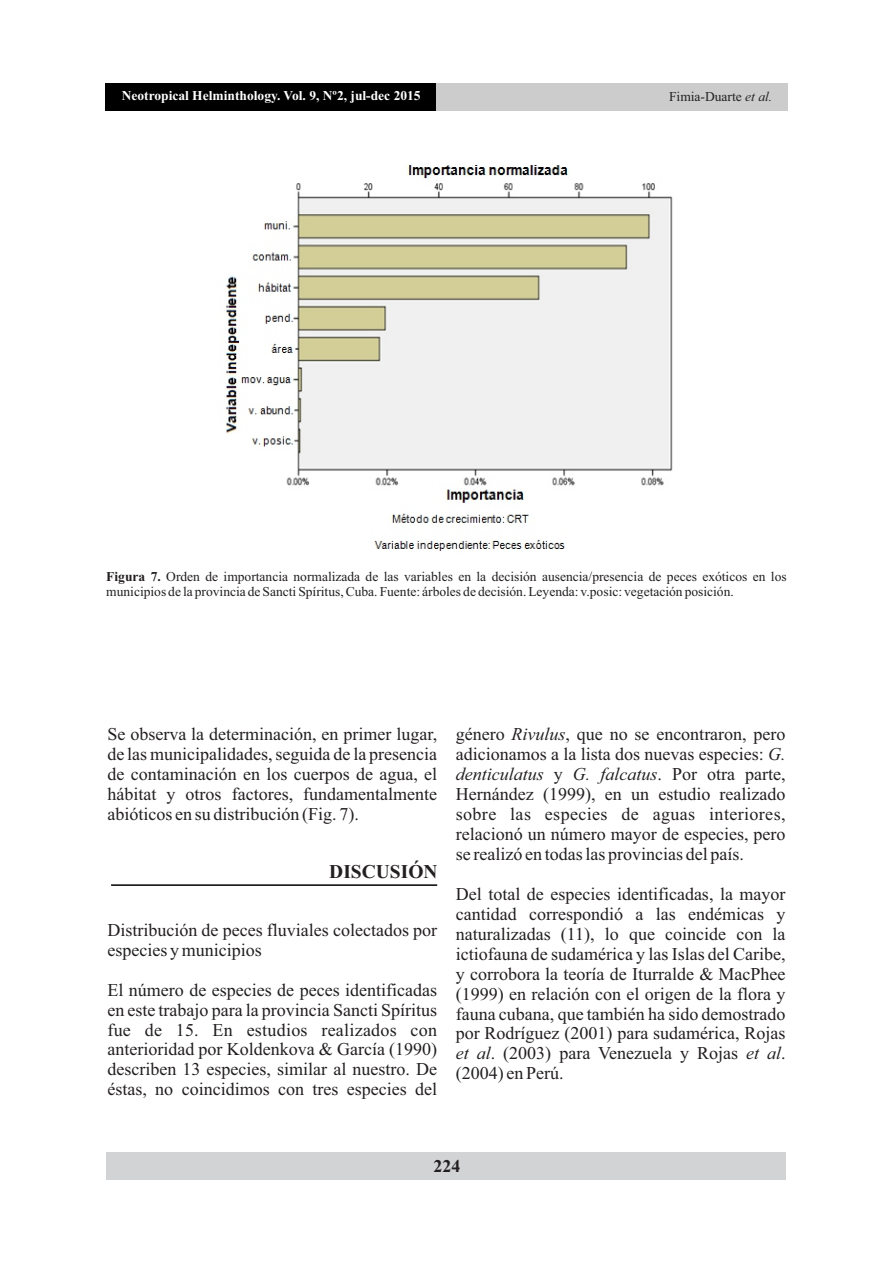
<style>
.page{position:relative;width:893px;height:1263px;background:#fff}
.page>*{position:absolute;margin:0;border:0;box-sizing:border-box;transform-origin:0 0}
.t1{font:700 19.5px "Times New Roman";color:#231f20}
.t2{font:18px/20px "Times New Roman";color:#231f20;text-align:justify}
.t3{font:700 18px "Times New Roman";color:#231f20}
.t4{font:13.5px/15px "Times New Roman";color:#231f20}
.t5{font:700 13.5px "Times New Roman";color:#fff}
.s1{font-style:italic}
.s2{font-weight:700}
</style>
<div class="page">
<div style="left:107px;top:1152px;width:679px;height:28px;background:#d1d3d4"></div>
<img style="left:226px;top:165px;width:447px;height:386px">
<hr style="left:111px;top:884px;width:326px;height:2px;background:#000">
<div style="left:106px;top:83px;width:681px;height:28px;background:#ccc"></div>
<div style="left:106px;top:83px;width:330px;height:28px;background:#000"></div>
<p class="t5" style="left:122px;top:91px;width:300px">Neotropical Helminthology. Vol. 9, Nº2, jul-dec 2015</p>
<p class="t4" style="left:669px;top:91px;width:105px">Fimia-Duarte <span class="s1">et al.</span></p>
<p class="t4" style="left:106px;top:571px;width:682px"><span class="s2">Figura 7.</span> Orden de importancia normalizada de las variables en la decisión ausencia/presencia de peces exóticos en los municipios de la provincia de Sancti Spíritus, Cuba. Fuente: árboles de decisión. Leyenda: v.posic: vegetación posición.</p>
<p class="t2" style="left:107px;top:726px;width:331px">Se observa la determinación, en primer lugar, de las municipalidades, seguida de la presencia de contaminación en los cuerpos de agua, el hábitat y otros factores, fundamentalmente abióticos en su distribución (Fig. 7).</p>
<p class="t1" style="left:329px;top:865px;width:110px">DISCUSIÓN</p>
<p class="t2" style="left:107px;top:921px;width:331px">Distribución de peces fluviales colectados por especies y municipios</p>
<p class="t2" style="left:107px;top:981px;width:331px">El número de especies de peces identificadas en este trabajo para la provincia Sancti Spíritus fue de 15. En estudios realizados con anterioridad por Koldenkova &amp; García (1990) describen 13 especies, similar al nuestro. De éstas, no coincidimos con tres especies del</p>
<p class="t2" style="left:456px;top:726px;width:331px">género <span class="s1">Rivulus</span>, que no se encontraron, pero adicionamos a la lista dos nuevas especies: <span class="s1">G. denticulatus</span> y <span class="s1">G. falcatus</span>. Por otra parte, Hernández (1999), en un estudio realizado sobre las especies de aguas interiores, relacionó un número mayor de especies, pero se realizó en todas las provincias del país.</p>
<p class="t2" style="left:456px;top:886px;width:331px">Del total de especies identificadas, la mayor cantidad correspondió a las endémicas y naturalizadas (11), lo que coincide con la ictiofauna de sudamérica y las Islas del Caribe, y corrobora la teoría de Iturralde &amp; MacPhee (1999) en relación con el origen de la flora y fauna cubana, que también ha sido demostrado por Rodríguez (2001) para sudamérica, Rojas <span class="s1">et al</span>. (2003) para Venezuela y Rojas <span class="s1">et al</span>. (2004) en Perú.</p>
<p class="t3" style="left:433px;top:1160px;width:28px">224</p>
</div>
